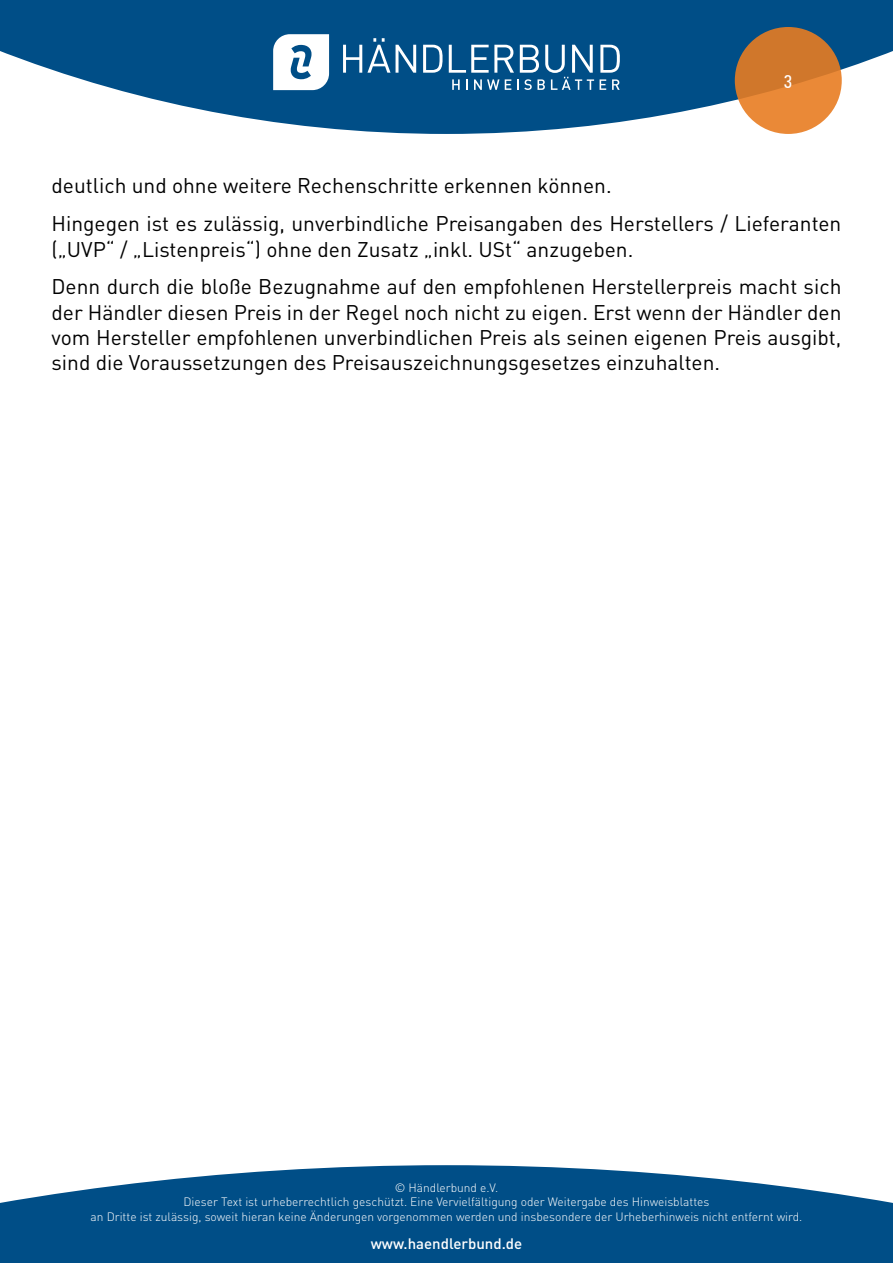
<style>
.page{position:relative;width:893px;height:1263px;background:#fff}
.page>*{position:absolute;margin:0;border:0;box-sizing:border-box;transform-origin:0 0}
.t1{font:21px/38px "DIN Pro";color:#000}
.t2{font:condensed 18px "Zurich BT";color:#fff}
.t3{font:500 15px "DIN Pro";color:#fff}
.t4{font:300 12px/14.4px "DIN Pro";color:#fff;text-align:center}
</style>
<div class="page">
<svg style="left:0;top:0;width:893px;height:134px;fill:#004e87"></svg>
<svg style="left:0;top:1165px;width:893px;height:98px;background:#216496"></svg>
<svg style="left:735px;top:27px;width:107px;height:107px;background:#da7f31"></svg>
<svg style="left:343px;top:38px;width:47px;height:35px"></svg>
<svg style="left:396px;top:45px;width:20px;height:28px"></svg>
<svg style="left:423px;top:45px;width:20px;height:28px"></svg>
<svg style="left:600px;top:45px;width:20px;height:28px"></svg>
<svg style="left:449px;top:45px;width:145px;height:45px"></svg>
<svg style="left:600px;top:79px;width:6px;height:11px"></svg>
<svg style="left:612px;top:79px;width:8px;height:11px"></svg>
<svg style="left:273px;top:34px;width:56px;height:56px"></svg>
<p class="t2" style="left:784px;top:71px;width:10px">3</p>
<p class="t1" style="left:52px;top:166px;width:791px">deutlich und ohne weitere Rechenschritte erkennen können.<br>Hingegen ist es zulässig, unverbindliche Preisangaben des Herstellers / Lieferanten</p>
<p class="t1" style="left:52px;top:229px;width:791px">(„UVP“ / „Listenpreis“) ohne den Zusatz „inkl. USt“ anzugeben.<br>Denn durch die bloße Bezugnahme auf den empfohlenen Herstellerpreis macht sich</p>
<p class="t1" style="left:52px;top:299px;width:791px;line-height:25.2px;text-align:justify">der Händler diesen Preis in der Regel noch nicht zu eigen. Erst wenn der Händler den vom Hersteller empfohlenen unverbindlichen Preis als seinen eigenen Preis ausgibt, sind die Voraussetzungen des Preisauszeichnungsgesetzes einzuhalten.</p>
<p class="t4" style="left:91px;top:1180px;width:713px">© Händlerbund e.V.<br>Dieser Text ist urheberrechtlich geschützt. Eine Vervielfältigung oder Weitergabe des Hinweisblattes<br>an Dritte ist zulässig, soweit hieran keine Änderungen vorgenommen werden und insbesondere der Urheberhinweis nicht entfernt wird.</p>
<p class="t3" style="left:371px;top:1233px;width:153px">www.haendlerbund.de</p>
</div>
